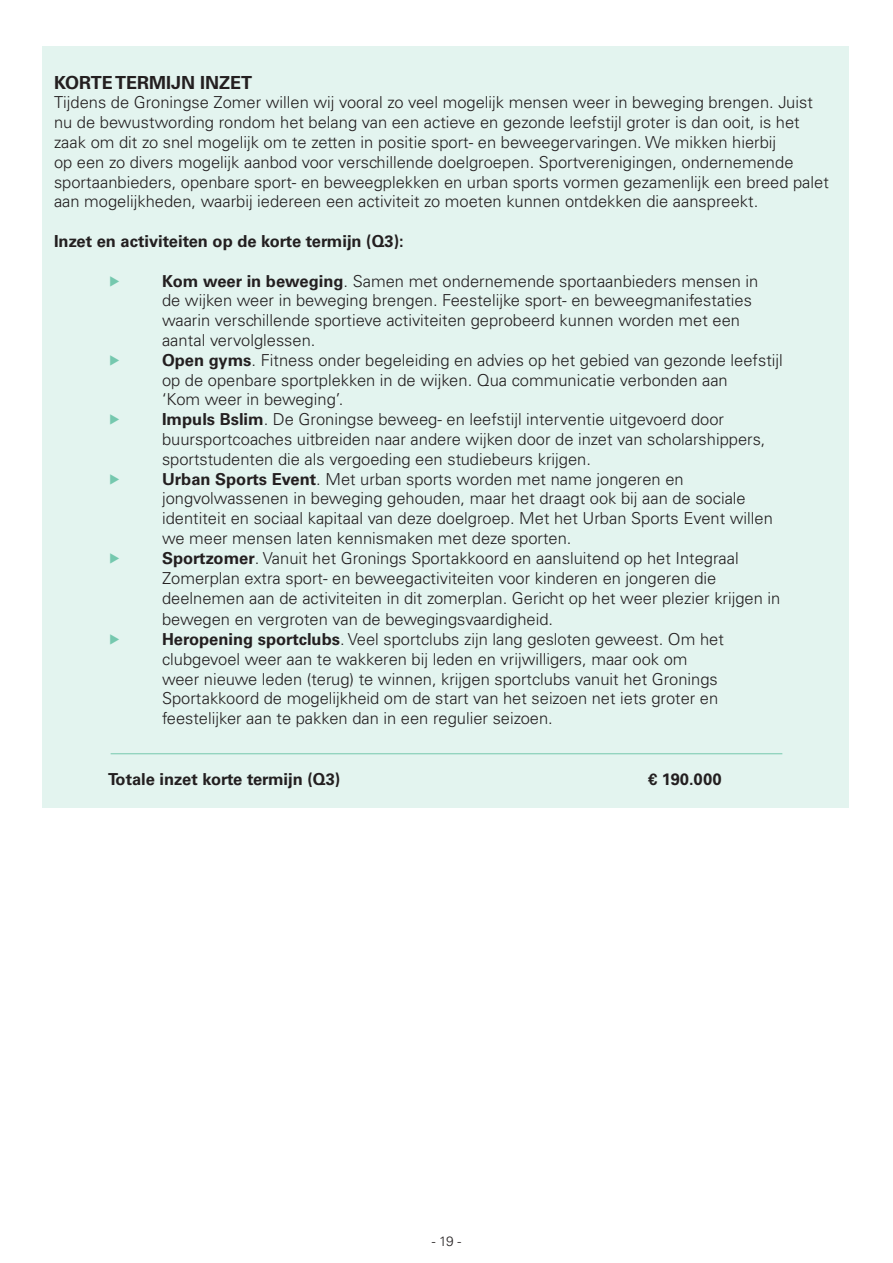
<style>
.page{position:relative;width:893px;height:1263px;background:#fff}
.page>*{position:absolute;margin:0;border:0;box-sizing:border-box;transform-origin:0 0}
.t1{font:700 18px "Univers";color:#231f20}
.t2{font:300 16.5px/19.8px "Univers";color:#231f20}
.t3{font:700 16.5px "Univers";color:#231f20}
.t4{font:300 13.5px "Univers LT Std";color:#231f20}
.s1{font-weight:700}
</style>
<div class="page">
<div style="left:43px;top:47px;width:806px;height:761px;background:#e3f4ef"></div>
<hr style="left:111px;top:753px;width:671px;height:1px;background:#75c8ae">
<p class="t1" style="left:54px;top:72px;width:200px">KORTE TERMIJN INZET</p>
<p class="t2" style="left:54px;top:93px;width:776px">Tijdens de Groningse Zomer willen wij vooral zo veel mogelijk mensen weer in beweging brengen. Juist nu de bewustwording rondom het belang van een actieve en gezonde leefstijl groter is dan ooit, is het zaak om dit zo snel mogelijk om te zetten in positie sport- en beweegervaringen. We mikken hierbij<br>op een zo divers mogelijk aanbod voor verschillende doelgroepen. Sportverenigingen, ondernemende sportaanbieders, openbare sport- en beweegplekken en urban sports vormen gezamenlijk een breed palet aan mogelijkheden, waarbij iedereen een activiteit zo moeten kunnen ontdekken die aanspreekt.</p>
<p class="t3" style="left:54px;top:232px;width:351px">Inzet en activiteiten op de korte termijn (Q3):</p>
<p class="t2" style="left:162px;top:271px;width:598px"><span class="s1">Kom weer in beweging</span>. Samen met ondernemende sportaanbieders mensen in de wijken weer in beweging brengen. Feestelijke sport- en beweegmanifestaties waarin verschillende sportieve activiteiten geprobeerd kunnen worden met een aantal vervolglessen.</p>
<p class="t2" style="left:162px;top:350px;width:622px"><span class="s1">Open gyms</span>. Fitness onder begeleiding en advies op het gebied van gezonde leefstijl op de openbare sportplekken in de wijken. Qua communicatie verbonden aan</p>
<p class="t2" style="left:162px;top:390px;width:183px">‘Kom weer in beweging’.</p>
<p class="t2" style="left:162px;top:409px;width:605px"><span class="s1">Impuls Bslim</span>. De Groningse beweeg- en leefstijl interventie uitgevoerd door buursportcoaches uitbreiden naar andere wijken door de inzet van scholarshippers, sportstudenten die als vergoeding een studiebeurs krijgen.</p>
<p class="t2" style="left:162px;top:469px;width:612px"><span class="s1">Urban Sports Event</span>. Met urban sports worden met name jongeren en jongvolwassenen in beweging gehouden, maar het draagt ook bij aan de sociale identiteit en sociaal kapitaal van deze doelgroep. Met het Urban Sports Event willen we meer mensen laten kennismaken met deze sporten.</p>
<p class="t2" style="left:162px;top:548px;width:620px"><span class="s1">Sportzomer</span>. Vanuit het Gronings Sportakkoord en aansluitend op het Integraal<br>Zomerplan extra sport- en beweegactiviteiten voor kinderen en jongeren die deelnemen aan de activiteiten in dit zomerplan. Gericht op het weer plezier krijgen in</p>
<p class="t2" style="left:162px;top:609px;width:393px">bewegen en vergroten van de bewegingsvaardigheid.</p>
<p class="t2" style="left:162px;top:629px;width:563px"><span class="s1">Heropening sportclubs</span>. Veel sportclubs zijn lang gesloten geweest. Om het clubgevoel weer aan te wakkeren bij leden en vrijwilligers, maar ook om weer nieuwe leden (terug) te winnen, krijgen sportclubs vanuit het Gronings Sportakkoord de mogelijkheid om de start van het seizoen net iets groter en feestelijker aan te pakken dan in een regulier seizoen.</p>
<p class="t3" style="left:108px;top:770px;width:234px">Totale inzet korte termijn (Q3)</p>
<p class="t3" style="left:648px;top:770px;width:75px">€ 190.000</p>
<p class="t4" style="left:432px;top:1233px;width:31px">- 19 -</p>
</div>
